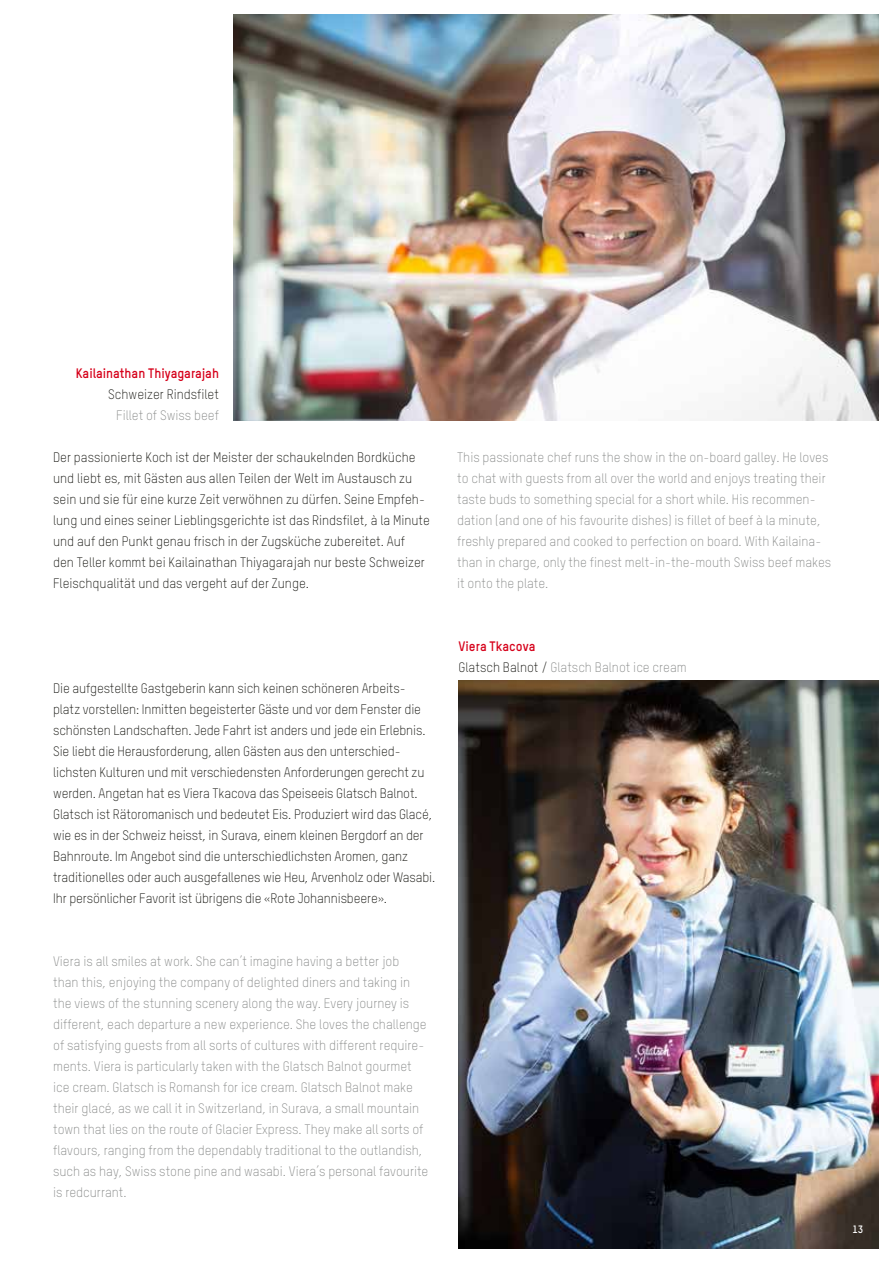
<style>
.page{position:relative;width:893px;height:1263px;background:#fff}
.page>*{position:absolute;margin:0;border:0;box-sizing:border-box;transform-origin:0 0}
.t1{font:300 13.5px/21px "TSTAR";color:#878988;scale:.96 1}
.t2{font:300 13.5px/21px "TSTAR";letter-spacing:-.01em;color:#12120d;scale:.96 1}
.t3{font:700 13.5px "TSTAR";color:#d6001a;scale:.96 1}
.t4{font:700 10.5px "TSTAR";color:#fff}
.s1{font-weight:700;color:#d6001a}
.s2{color:#12120d}
</style>
<div class="page">
<img style="left:459px;top:680px;width:419px;height:568px">
<img style="left:234px;top:14px;width:644px;height:406px">
<p class="t3" style="left:76px;top:365px;width:151px">Kailainathan Thiyagarajah</p>
<p class="t2" style="left:108px;top:384px;width:117px">Schweizer Rindsfilet</p>
<p class="t1" style="left:116px;top:405px;width:109px">Fillet of Swiss beef</p>
<p class="t2" style="left:53px;top:447px;width:394px">Der passionierte Koch ist der Meister der schaukelnden Bordküche und liebt es, mit Gästen aus allen Teilen der Welt im Austausch zu sein und sie für eine kurze Zeit verwöhnen zu dürfen. Seine Empfeh&shy;lung und eines seiner Lieblingsgerichte ist das Rindsfilet, à la Minute und auf den Punkt genau frisch in der Zugsküche zubereitet. Auf<br>den Teller kommt bei Kailainathan Thiyagarajah nur beste Schweizer Fleischqualität und das vergeht auf der Zunge.</p>
<p class="t1" style="left:457px;top:447px;width:391px">This passionate chef runs the show in the on-board galley. He loves to chat with guests from all over the world and enjoys treating their taste buds to something special for a short while. His recommen&shy;dation (and one of his favourite dishes) is fillet of beef à la minute, freshly prepared and cooked to perfection on board. With Kailaina&shy;than in charge, only the finest melt-in-the-mouth Swiss beef makes it onto the plate.</p>
<p class="t2" style="left:53px;top:678px;width:400px">Die aufgestellte Gastgeberin kann sich keinen schöneren Arbeits&shy;platz vorstellen: Inmitten begeisterter Gäste und vor dem Fenster die schönsten Landschaften. Jede Fahrt ist anders und jede ein Erlebnis.<br>Sie liebt die Herausforderung, allen Gästen aus den unterschied&shy;lichsten Kulturen und mit verschiedensten Anforderungen gerecht zu werden. Angetan hat es Viera Tkacova das Speiseeis Glatsch Balnot.<br>Glatsch ist Rätoromanisch und bedeutet Eis. Produziert wird das Glacé, wie es in der Schweiz heisst, in Surava, einem kleinen Bergdorf an der Bahnroute. Im Angebot sind die unterschiedlichsten Aromen, ganz traditionelles oder auch ausgefallenes wie Heu, Arvenholz oder Wasabi.<br>Ihr persönlicher Favorit ist übrigens die «Rote Johannisbeere».</p>
<p class="t1" style="left:53px;top:951px;width:392px">Viera is all smiles at work. She can’t imagine having a better job<br>than this, enjoying the company of delighted diners and taking in the views of the stunning scenery along the way. Every journey is different, each departure a new experience. She loves the challenge of satisfying guests from all sorts of cultures with different require&shy;ments. Viera is particularly taken with the Glatsch Balnot gourmet ice cream. Glatsch is Romansh for ice cream. Glatsch Balnot make their glacé, as we call it in Switzerland, in Surava, a small mountain town that lies on the route of Glacier Express. They make all sorts of flavours, ranging from the dependably traditional to the outlandish, such as hay, Swiss stone pine and wasabi. Viera’s personal favourite is redcurrant.</p>
<p class="t1" style="left:458px;top:636px;width:239px"><span class="s1">Viera Tkacova<br></span><span class="s2">Glatsch Balnot /</span> Glatsch Balnot ice cream</p>
<p class="t4" style="left:852px;top:1223px;width:12px">13</p>
</div>
